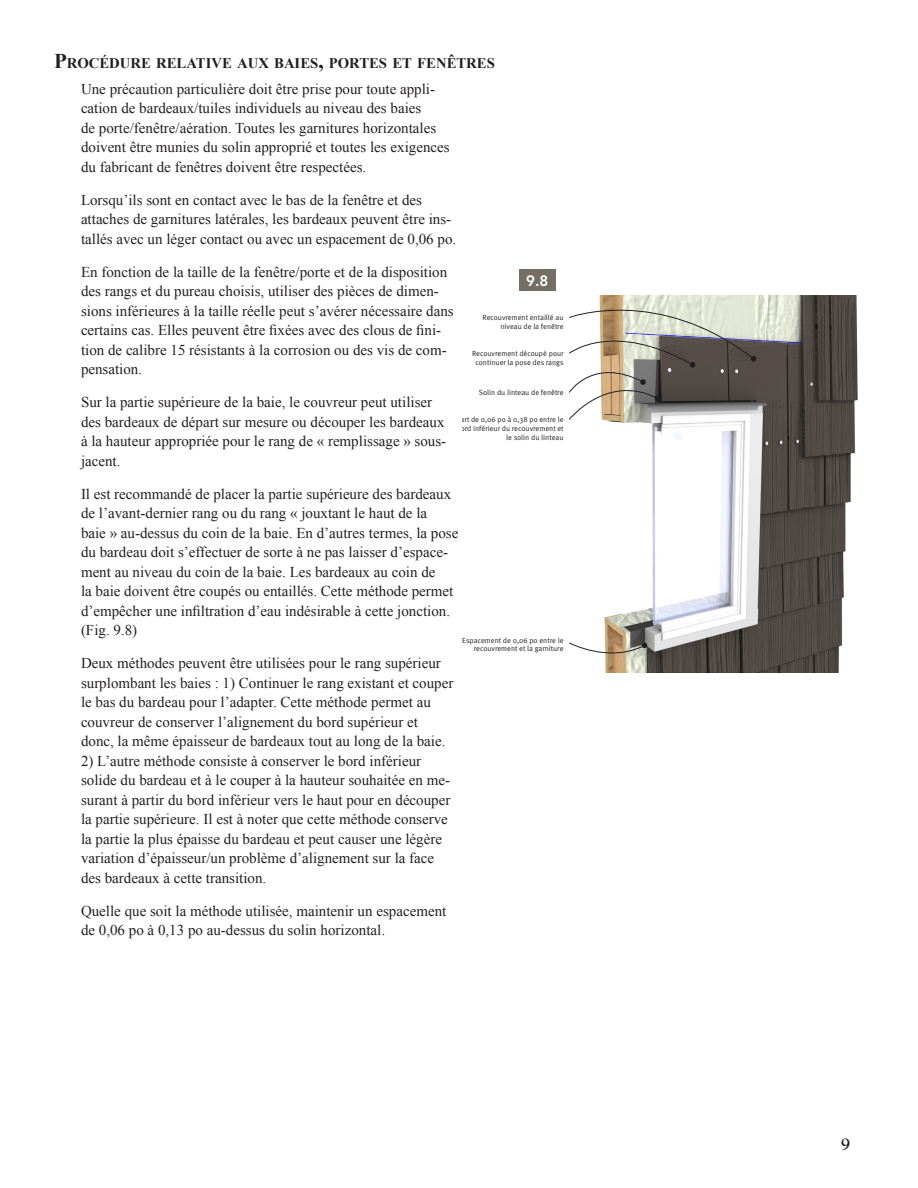
<style>
.page{position:relative;width:918px;height:1188px;background:#fff}
.page>*{position:absolute;margin:0;border:0;box-sizing:border-box;transform-origin:0 0}
.t1{font:700 18px "Goudy Old Style T";color:#231f20}
.Paragraph_Style_2{font:15px/19.5px "Times New Roman";color:#231f20}
.t2{font:800 15px "Avenir LT Std";color:#fff}
.Paragraph_Style_1{font:700 14.7px "Times New Roman";color:#231f20}
.t3{font:7.35px/8.9px "Meta Pro";color:#231f20;text-align:right}
.s1{font-size:21px}
</style>
<div class="page">
<img style="left:604px;top:296px;width:254px;height:376px">
<svg style="left:569px;top:295px;width:188px;height:125px"></svg>
<svg style="left:569px;top:642px;width:79px;height:22px"></svg>
<div style="left:519px;top:269px;width:36px;height:22px;background:#756e64"></div>
<p class="Paragraph_Style_1" style="left:54px;top:53px;width:442px"><span class="s1">P</span>ROCÉDURE RELATIVE AUX BAIES<span class="s1">,</span> PORTES ET FENÊTRES</p>
<p class="Paragraph_Style_2" style="left:81px;top:79px;width:370px">Une précaution particulière doit être prise pour toute appli&shy;cation de bardeaux/tuiles individuels au niveau des baies<br>de porte/fenêtre/aération. Toutes les garnitures horizontales doivent être munies du solin approprié et toutes les exigences du fabricant de fenêtres doivent être respectées.</p>
<p class="Paragraph_Style_2" style="left:81px;top:190px;width:377px">Lorsqu’ils sont en contact avec le bas de la fenêtre et des attaches de garnitures latérales, les bardeaux peuvent être ins&shy;tallés avec un léger contact ou avec un espacement de 0,06 po.</p>
<p class="Paragraph_Style_2" style="left:81px;top:262px;width:374px">En fonction de la taille de la fenêtre/porte et de la disposition des rangs et du pureau choisis, utiliser des pièces de dimen&shy;sions inférieures à la taille réelle peut s’avérer nécessaire dans certains cas. Elles peuvent être fixées avec des clous de fini&shy;tion de calibre 15 résistants à la corrosion ou des vis de com&shy;pensation.</p>
<p class="Paragraph_Style_2" style="left:81px;top:392px;width:367px">Sur la partie supérieure de la baie, le couvreur peut utiliser des bardeaux de départ sur mesure ou découper les bardeaux à la hauteur appropriée pour le rang de « remplissage » sous&shy;jacent.</p>
<p class="Paragraph_Style_2" style="left:81px;top:484px;width:379px">Il est recommandé de placer la partie supérieure des bardeaux de l’avant-dernier rang ou du rang « jouxtant le haut de la<br>baie » au-dessus du coin de la baie. En d’autres termes, la pose du bardeau doit s’effectuer de sorte à ne pas laisser d’espace&shy;ment au niveau du coin de la baie. Les bardeaux au coin de<br>la baie doivent être coupés ou entaillés. Cette méthode permet d’empêcher une infiltration d’eau indésirable à cette jonction. (Fig. 9.8)</p>
<p class="Paragraph_Style_2" style="left:81px;top:653px;width:374px">Deux méthodes peuvent être utilisées pour le rang supérieur surplombant les baies : 1) Continuer le rang existant et couper le bas du bardeau pour l’adapter. Cette méthode permet au couvreur de conserver l’alignement du bord supérieur et donc, la même épaisseur de bardeaux tout au long de la baie.</p>
<p class="Paragraph_Style_2" style="left:81px;top:751px;width:371px">2) L’autre méthode consiste à conserver le bord inférieur solide du bardeau et à le couper à la hauteur souhaitée en me&shy;surant à partir du bord inférieur vers le haut pour en découper la partie supérieure. Il est à noter que cette méthode conserve la partie la plus épaisse du bardeau et peut causer une légère variation d’épaisseur/un problème d’alignement sur la face des bardeaux à cette transition.</p>
<p class="Paragraph_Style_2" style="left:81px;top:901px;width:367px">Quelle que soit la méthode utilisée, maintenir un espacement de 0,06 po à 0,13 po au-dessus du solin horizontal.</p>
<p class="t2" style="left:526px;top:272px;width:24px">9.8</p>
<p class="t3" style="left:483px;top:313px;width:82px">Recouvrement entaillé au niveau de la fenêtre</p>
<p class="t3" style="left:472px;top:348px;width:93px;text-align:center">Recouvrement découpé pour continuer la pose des rangs</p>
<p class="t3" style="left:479px;top:388px;width:86px">Solin du linteau de fenêtre</p>
<p class="t3" style="left:453px;top:415px;width:112px">Écart de 0,06 po à 0,38 po entre le bord inférieur du recouvrement et le solin du linteau</p>
<p class="t3" style="left:462px;top:635px;width:103px">Espacement de 0,06 po entre le recouvrement et la garniture</p>
<p class="t1" style="left:841px;top:1134px;width:10px">9</p>
</div>
